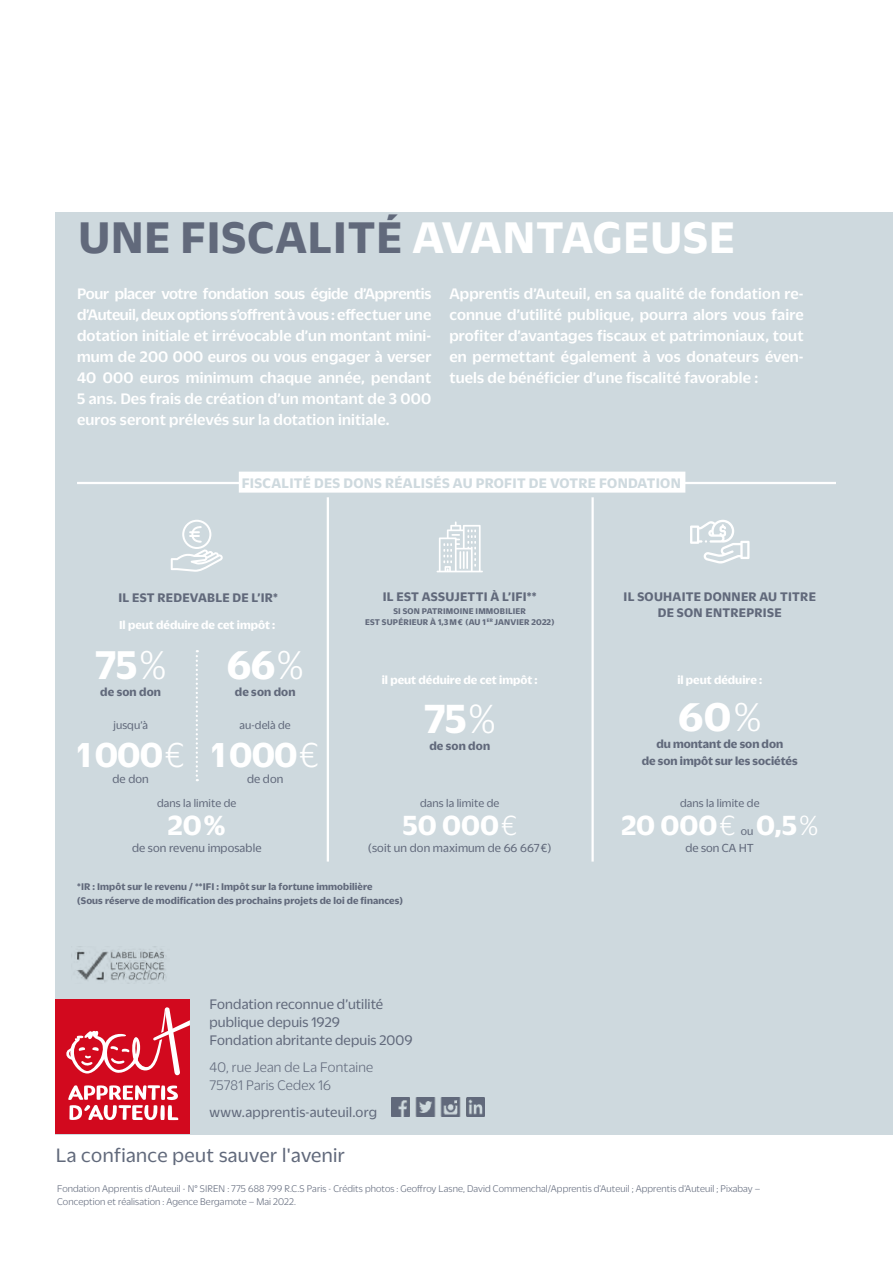
<style>
.page{position:relative;width:893px;height:1263px;background:#fff}
.page>*{position:absolute;margin:0;border:0;box-sizing:border-box;transform-origin:0 0}
.t1{font:700 48px "Duplicate Sans";letter-spacing:.02em;color:#61697b}
.t2{font:700 44.1px "Duplicate Sans";color:#fff}
.t3{font:700 43.5px "Duplicate Sans";color:#fff}
.t4{font:700 37.5px "Duplicate Sans";letter-spacing:-.025em;color:#fff}
.t5{font:700 30px "Duplicate Sans";color:#fff}
.t6{font:21px "Duplicate Sans";letter-spacing:.02em;color:#61697b}
.t7{font:500 16.5px/21px "Duplicate Sans";letter-spacing:.01em;color:#fff;text-align:justify}
.t8{font:15px/18px "Duplicate Sans";letter-spacing:.01em;color:#61697b}
.t9{font:700 15px "Duplicate Sans";letter-spacing:.02em;color:#ced9de}
.t10{font:300 15px/18px "Duplicate Sans";letter-spacing:.015em;color:#61697b}
.t11{font:700 13.5px/16.2px "Duplicate Sans";letter-spacing:.02em;color:#61697b;text-align:center}
.t12{font:12.6px "Duplicate Sans";letter-spacing:.01em;color:#61697b}
.t13{font:700 12.6px/16.8px "Duplicate Sans";color:#61697b;text-align:center}
.t14{font:700 12.6px "Duplicate Sans";color:#fff}
.t15{font:12px "Duplicate Sans";letter-spacing:.01em;color:#61697b}
.t16{font:300 10.5px/12.6px "Duplicate Sans";letter-spacing:.01em;color:#61697b}
.t17{font:700 10.5px/13.5px "Duplicate Sans";letter-spacing:.01em;color:#61697b}
.t18{font:700 9px/10.5px "Duplicate Sans";letter-spacing:.02em;color:#61697b;text-align:center}
.s1{color:#fff}
.s2{font-weight:300}
</style>
<div class="page">
<div style="left:56px;top:212px;width:837px;height:923px;background:#ced9de"></div>
<div style="left:56px;top:1000px;width:134px;height:134px;background:#d2091e"></div>
<svg style="left:66px;top:1007px;width:124px;height:69px"></svg>
<svg style="left:68px;top:1085px;width:110px;height:35px"></svg>
<img style="left:392px;top:1098px;width:93px;height:18px">
<hr style="left:77px;top:482px;width:759px;height:2px;background:#fff">
<div style="left:239px;top:472px;width:446px;height:21px;background:#fff"></div>
<hr style="left:327px;top:497px;width:2px;height:364px;background:#fff">
<hr style="left:591px;top:497px;width:3px;height:364px;background:#fff">
<svg style="left:437px;top:521px;width:46px;height:51px"></svg>
<svg style="left:171px;top:520px;width:52px;height:52px"></svg>
<svg style="left:196px;top:650px;width:2px;height:131px"></svg>
<svg style="left:690px;top:520px;width:59px;height:43px"></svg>
<img style="left:75px;top:949px;width:90px;height:33px">
<h1 class="t1" style="left:78px;top:205px;width:658px">UNE FISCALITÉ <span class="s1">AVANTAGEUSE</span></h1>
<p class="t7" style="left:77px;top:282px;width:356px">Pour placer votre fondation sous égide d’Apprentis d’Auteuil, deux options s’offrent à vous : effectuer une dotation initiale et irrévocable d’un montant mini&shy;mum de 200 000 euros ou vous engager à verser 40 000 euros minimum chaque année, pendant 5 ans. Des frais de création d’un montant de 3 000 euros seront prélevés sur la dotation initiale.</p>
<p class="t7" style="left:449px;top:282px;width:356px">Apprentis d’Auteuil, en sa qualité de fondation re&shy;connue d’utilité publique, pourra alors vous faire profiter d’avantages fiscaux et patrimoniaux, tout en permettant également à vos donateurs éven&shy;tuels de bénéficier d’une fiscalité favorable :</p>
<p class="t9" style="left:242px;top:473px;width:441px">FISCALITÉ DES DONS RÉALISÉS AU PROFIT DE VOTRE FONDATION</p>
<p class="t11" style="left:119px;top:588px;width:161px">IL EST REDEVABLE DE L’IR*</p>
<p class="t14" style="left:119px;top:617px;width:158px">Il peut déduire de cet impôt :</p>
<h3 class="t3" style="left:95px;top:635px;width:72px">75 <span class="s2">%</span></h3>
<p class="t13" style="left:100px;top:682px;width:62px">de son don</p>
<h3 class="t3" style="left:227px;top:635px;width:78px">66 <span class="s2">%</span></h3>
<p class="t13" style="left:235px;top:682px;width:62px">de son don</p>
<p class="t15" style="left:113px;top:718px;width:36px">jusqu’à</p>
<h3 class="t4" style="left:77px;top:729px;width:109px">1 000 <span class="s2">€</span></h3>
<p class="t12" style="left:112px;top:771px;width:38px">de don</p>
<p class="t15" style="left:240px;top:718px;width:53px">au-delà de</p>
<h3 class="t4" style="left:212px;top:729px;width:109px">1 000 <span class="s2">€</span></h3>
<p class="t12" style="left:247px;top:771px;width:38px">de don</p>
<p class="t15" style="left:157px;top:795px;width:81px">dans la limite de</p>
<h3 class="t5" style="left:168px;top:805px;width:59px">20 %</h3>
<p class="t12" style="left:132px;top:840px;width:131px">de son revenu imposable</p>
<p class="t11" style="left:383px;top:587px;width:155px">IL EST ASSUJETTI À L’IFI**</p>
<p class="t18" style="left:365px;top:605px;width:191px">SI SON PATRIMOINE IMMOBILIER<br>EST SUPÉRIEUR À 1,3 M € (AU 1 <sup>ER</sup> JANVIER 2022)</p>
<p class="t14" style="left:382px;top:671px;width:157px">il peut déduire de cet impôt :</p>
<h2 class="t2" style="left:424px;top:689px;width:73px">75 <span class="s2">%</span></h2>
<p class="t13" style="left:429px;top:736px;width:62px">de son don</p>
<p class="t15" style="left:420px;top:795px;width:81px">dans la limite de</p>
<h3 class="t5" style="left:402px;top:805px;width:116px">50 000 <span class="s2">€</span></h3>
<p class="t12" style="left:368px;top:840px;width:185px">(soit un don maximum de 66 667 €)</p>
<p class="t17" style="left:77px;top:879px;width:327px">*IR : Impôt sur le revenu / **IFI : Impôt sur la fortune immobilière<br>(Sous réserve de modification des prochains projets de loi de finances)</p>
<p class="t8" style="left:209px;top:995px;width:205px">Fondation reconnue d’utilité publique depuis 1929<br>Fondation abritante depuis 2009</p>
<p class="t10" style="left:209px;top:1057px;width:165px">40, rue Jean de La Fontaine<br>75781 Paris Cedex 16</p>
<p class="t8" style="left:209px;top:1102px;width:169px">www.apprentis-auteuil.org</p>
<p class="t6" style="left:56px;top:1141px;width:291px">La confiance peut sauver l'avenir</p>
<p class="t11" style="left:624px;top:587px;width:194px">IL SOUHAITE DONNER AU TITRE<br>DE SON ENTREPRISE</p>
<p class="t14" style="left:677px;top:671px;width:86px">il peut déduire :</p>
<h3 class="t3" style="left:678px;top:687px;width:85px">60 <span class="s2">%</span></h3>
<p class="t13" style="left:642px;top:734px;width:157px">du montant de son don<br>de son impôt sur les sociétés</p>
<p class="t15" style="left:680px;top:795px;width:81px">dans la limite de</p>
<h3 class="t5" style="left:621px;top:805px;width:115px">20 000 <span class="s2">€</span></h3>
<h3 class="t5" style="left:756px;top:805px;width:64px">0,5 <span class="s2">%</span></h3>
<p class="t15" style="left:741px;top:824px;width:14px">ou</p>
<p class="t12" style="left:686px;top:840px;width:70px">de son CA HT</p>
<p class="t16" style="left:57px;top:1182px;width:705px">Fondation Apprentis d’Auteuil - N° SIREN : 775 688 799 R.C.S Paris - Crédits photos : Geoffroy Lasne, David Commenchal/Apprentis d’Auteuil ; Apprentis d’Auteuil ; Pixabay –<br>Conception et réalisation : Agence Bergamote – Mai 2022.</p>
</div>
